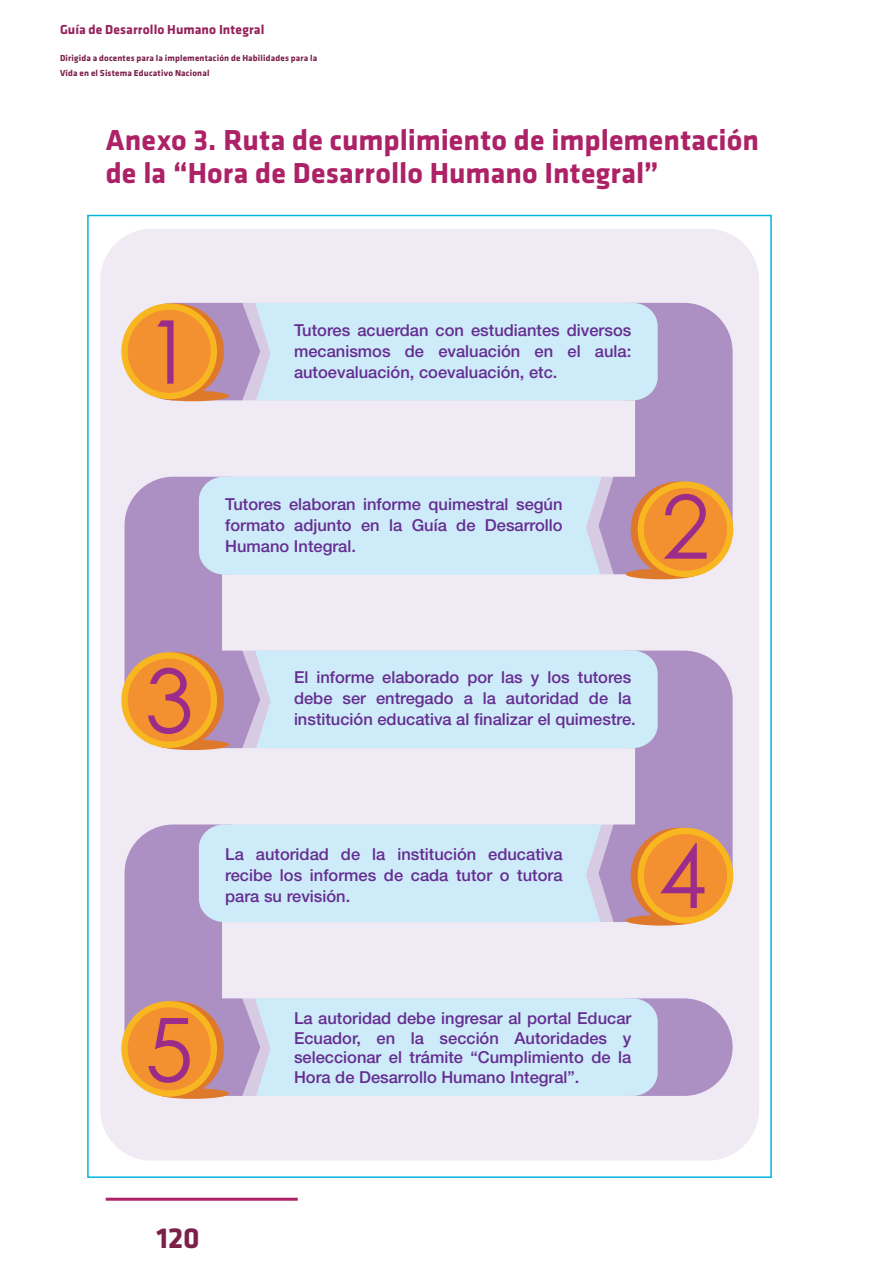
<style>
.page{position:relative;width:893px;height:1263px;background:#fff}
.page>*{position:absolute;margin:0;border:0;box-sizing:border-box;transform-origin:0 0}
.t1{font:88.05px "Century Gothic";color:#9b2c89}
.subtitulos{font:700 30px/33px "Klavika";color:#ad2167}
.t2{font:700 30px "Klavika";color:#7b204b}
.t3{font:500 16.5px/21px "Helvetica Neue LT Std";color:#652d91;text-align:justify}
.t4{font:700 13.5px "Klavika";letter-spacing:.005em;color:#96215a}
.t5{font:700 9px/15px "Klavika";letter-spacing:.02em;color:#7b204b}
</style>
<div class="page">
<hr style="left:106px;top:1198px;width:192px;height:3px;background:#ad2167">
<div style="left:100px;top:229px;width:659px;height:932px;background:#efeaf4;border-radius:51px"></div>
<svg style="left:157px;top:1088px;width:72px;height:11px"></svg>
<svg style="left:125px;top:303px;width:608px;height:793px"></svg>
<p class="t4" style="left:60px;top:22px;width:206px">Guía de Desarrollo Humano Integral</p>
<p class="t5" style="left:60px;top:50px;width:259px">Dirigida a docentes para la implementación de Habilidades para la<br>Vida en el Sistema Educativo Nacional</p>
<p class="subtitulos" style="left:106px;top:124px;width:655px">Anexo 3. Ruta de cumplimiento de implementación de la “Hora de Desarrollo Humano Integral”</p>
<p class="t1" style="left:145px;top:298px;width:50px">1</p>
<p class="t3" style="left:294px;top:319px;width:339px">Tutores acuerdan con estudiantes diversos mecanismos de evaluación en el aula: autoevaluación, coevaluación, etc.</p>
<p class="t3" style="left:225px;top:493px;width:339px">Tutores elaboran informe quimestral según formato adjunto en la Guía de Desarrollo Humano Integral.</p>
<p class="t1" style="left:661px;top:473px;width:50px">2</p>
<p class="t1" style="left:145px;top:647px;width:50px">3</p>
<p class="t3" style="left:294px;top:666px;width:343px;text-align:left">El informe elaborado por las y los tutores debe ser entregado a la autoridad de la institución educativa al finalizar el quimestre.</p>
<p class="t3" style="left:225px;top:843px;width:339px">La autoridad de la institución educativa recibe los informes de cada tutor o tutora para su revisión.</p>
<p class="t1" style="left:658px;top:822px;width:50px">4</p>
<p class="t1" style="left:145px;top:996px;width:50px">5</p>
<p class="t3" style="left:294px;top:1008px;width:339px;line-height:19.5px">La autoridad debe ingresar al portal Educar Ecuador, en la sección Autoridades y seleccionar el trámite “Cumplimiento de la Hora de Desarrollo Humano Integral”.</p>
<h2 class="t2" style="left:156px;top:1222px;width:45px">120</h2>
</div>
